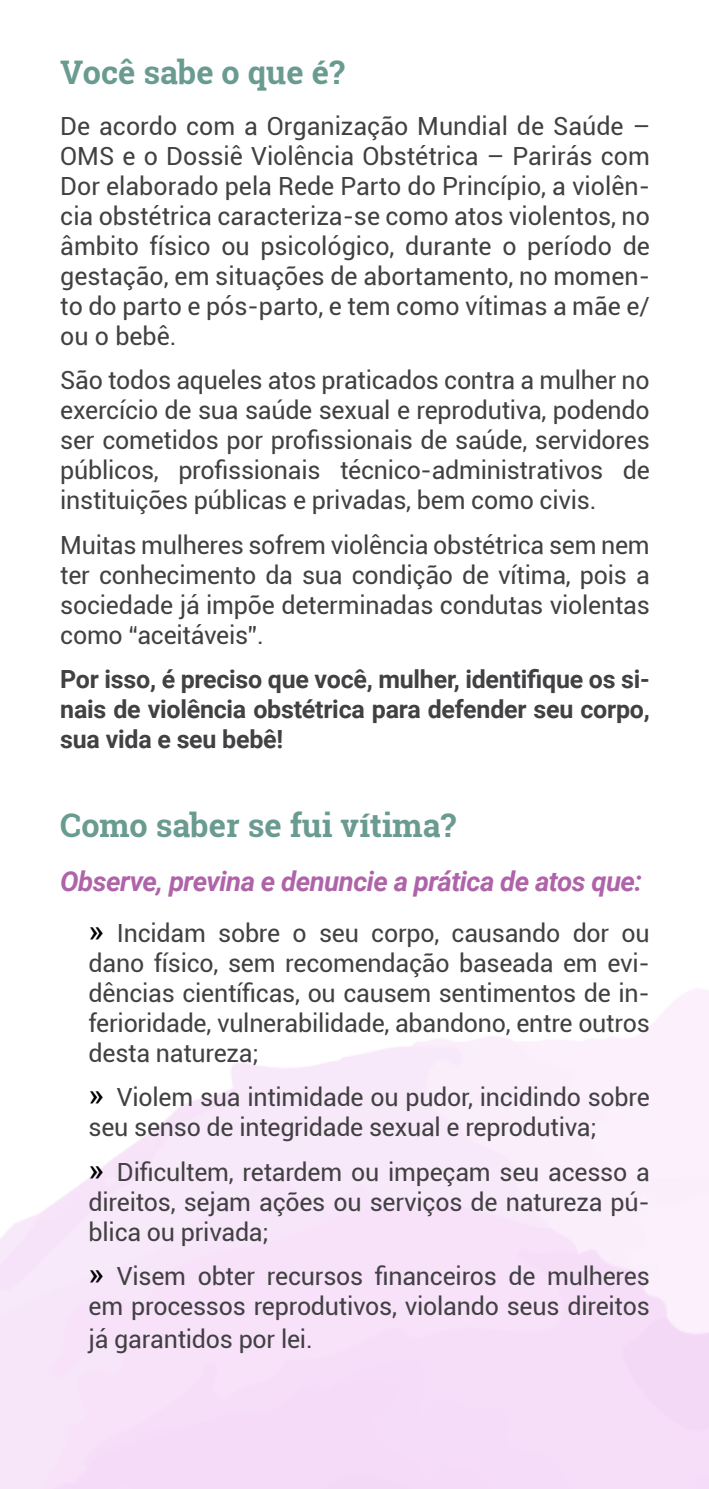
<style>
.page{position:relative;width:709px;height:1489px;background:#fff}
.page>*{position:absolute;margin:0;border:0;box-sizing:border-box;transform-origin:0 0}
.t1{font:700 32.5px "Roboto Slab";color:#6a9b90}
.t2{font:italic 700 27.5px "Roboto";letter-spacing:-.02em;color:#af64a9}
.t3{font:25px/30px "Roboto";letter-spacing:-.01em;color:#414042;text-align:justify}
.t4{font:700 25px/30px "Roboto";letter-spacing:-.01em;color:#414042;text-align:justify}
.s1{font-size:32.5px;color:#000}
</style>
<div class="page">
<h1 class="t1" style="left:60px;top:50px;width:286px">Você sabe o que é?</h1>
<p class="t3" style="left:60px;top:110px;width:591px">De acordo com a Organização Mundial de Saúde – OMS e o Dossiê Violência Obstétrica – Parirás com Dor elaborado pela Rede Parto do Princípio, a violên&shy;cia obstétrica caracteriza-se como atos violentos, no âmbito físico ou psicológico, durante o período de gestação, em situações de abortamento, no momen&shy;to do parto e pós-parto, e tem como vítimas a mãe e/ ou o bebê.</p>
<p class="t3" style="left:60px;top:364px;width:591px">São todos aqueles atos praticados contra a mulher no exercício de sua saúde sexual e reprodutiva, podendo ser cometidos por profissionais de saúde, servidores públicos, profissionais técnico-administrativos de instituições públicas e privadas, bem como civis.</p>
<p class="t3" style="left:60px;top:528px;width:591px">Muitas mulheres sofrem violência obstétrica sem nem ter conhecimento da sua condição de vítima, pois a sociedade já impõe determinadas condutas violentas como “aceitáveis”.</p>
<p class="t4" style="left:60px;top:663px;width:591px">Por isso, é preciso que você, mulher, identifique os si&shy;nais de violência obstétrica para defender seu corpo, sua vida e seu bebê!</p>
<h1 class="t1" style="left:60px;top:802px;width:397px">Como saber se fui vítima?</h1>
<p class="t2" style="left:60px;top:861px;width:583px">Observe, previna e denuncie a prática de atos que:</p>
<p class="t3" style="left:89px;top:917px;width:562px"><span class="s1">»</span> Incidam sobre o seu corpo, causando dor ou dano físico, sem recomendação baseada em evi&shy;dências científicas, ou causem sentimentos de in&shy;ferioridade, vulnerabilidade, abandono, entre outros desta natureza;</p>
<p class="t3" style="left:89px;top:1081px;width:562px"><span class="s1">»</span> Violem sua intimidade ou pudor, incidindo sobre seu senso de integridade sexual e reprodutiva;</p>
<p class="t3" style="left:89px;top:1155px;width:562px"><span class="s1">»</span> Dificultem, retardem ou impeçam seu acesso a direitos, sejam ações ou serviços de natureza pú&shy;blica ou privada;</p>
<p class="t3" style="left:89px;top:1259px;width:562px"><span class="s1">»</span> Visem obter recursos financeiros de mulheres em processos reprodutivos, violando seus direitos</p>
<p class="t3" style="left:89px;top:1322px;width:226px">já garantidos por lei.</p>
</div>
